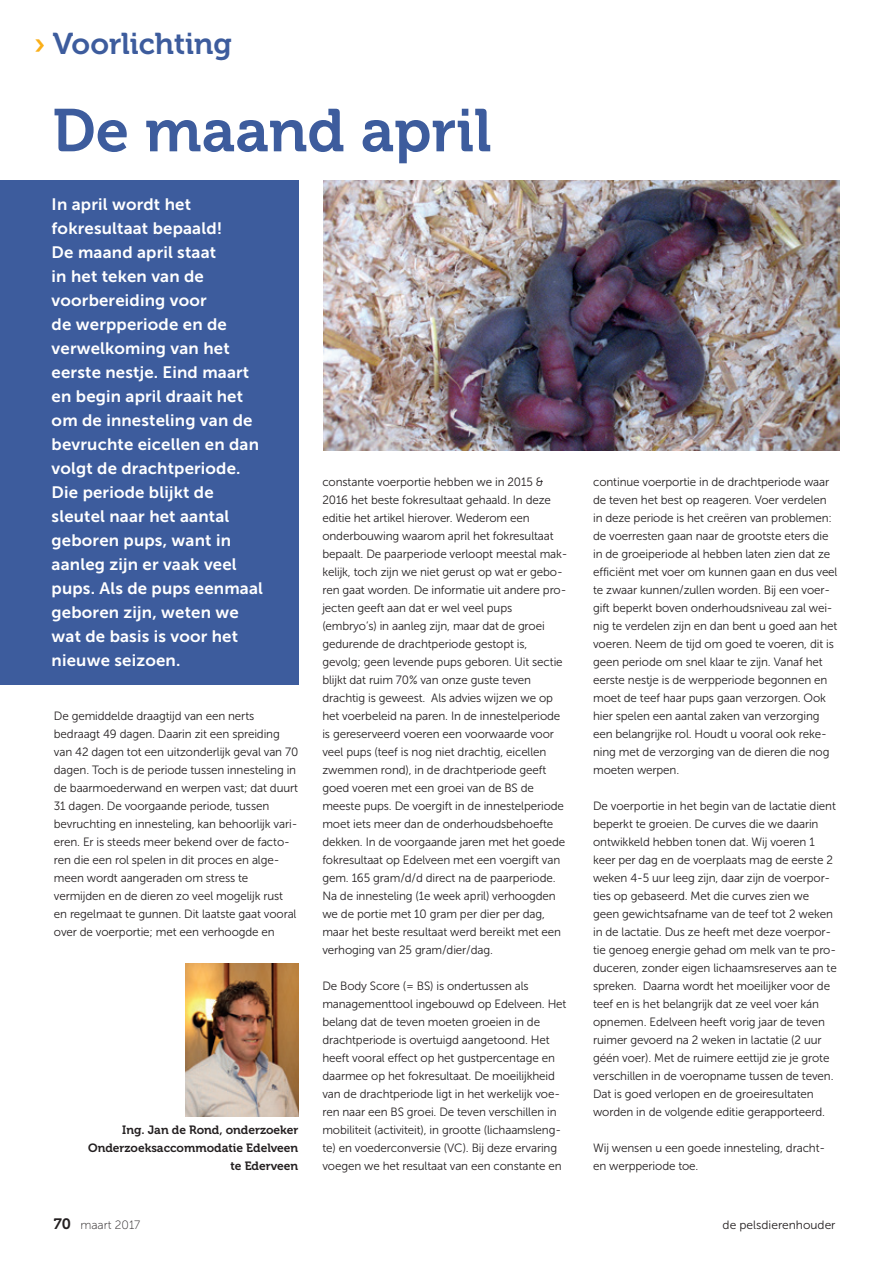
<style>
.page{position:relative;width:893px;height:1263px;background:#fff}
.page>*{position:absolute;margin:0;border:0;box-sizing:border-box;transform-origin:0 0}
.NFE_Hoofdkop_2{font:60px "Museo 700";color:#3d5c9d}
.NFE_pagina_onderwerp{font:30px "Museo 700";color:#3d5c9d}
.NFE_Intro_1{font:16.5px/24px "Museo Sans 700";letter-spacing:.01em;color:#fff}
.NFE_plat{font:12px/18px "Museo Sans 300";letter-spacing:-.01em;color:#231f20}
.NFE_naam_auteur{font:12px/18px "Museo 700";color:#231f20;text-align:right}
.t1{font:12px "Museo Sans 100";color:#231f20}
.s1{color:#faaf18}
.s2{font-family:"Museo 700";font-size:15px}
</style>
<div class="page">
<img style="left:186px;top:964px;width:112px;height:153px">
<div style="left:0;top:180px;width:298px;height:504px;background:#3d5c9d"></div>
<img style="left:324px;top:180px;width:516px;height:270px">
<p class="NFE_pagina_onderwerp" style="left:34px;top:27px;width:200px"><span class="s1">›</span> Voorlichting</p>
<p class="NFE_Hoofdkop_2" style="left:52px;top:97px;width:441px">De maand april</p>
<p class="NFE_Intro_1" style="left:52px;top:192px;width:213px">In april wordt het fokresultaat bepaald!<br>De maand april staat<br>in het teken van de voorbereiding voor<br>de werpperiode en de verwelkoming van het eerste nestje. Eind maart en begin april draait het om de innesteling van de bevruchte eicellen en dan volgt de drachtperiode.<br>Die periode blijkt de sleutel naar het aantal geboren pups, want in aanleg zijn er vaak veel pups. Als de pups eenmaal geboren zijn, weten we wat de basis is voor het nieuwe seizoen.</p>
<p class="NFE_plat" style="left:54px;top:707px;width:246px">De gemiddelde draagtijd van een nerts bedraagt 49 dagen. Daarin zit een spreiding van 42 dagen tot een uitzonderlijk geval van 70 dagen. Toch is de periode tussen innesteling in de baarmoederwand en werpen vast; dat duurt 31 dagen. De voorgaande periode, tussen bevruchting en innesteling, kan behoorlijk vari&shy;ëren. Er is steeds meer bekend over de facto&shy;ren die een rol spelen in dit proces en alge&shy;meen wordt aangeraden om stress te vermijden en de dieren zo veel mogelijk rust en regelmaat te gunnen. Dit laatste gaat vooral over de voerportie; met een verhoogde en</p>
<p class="NFE_naam_auteur" style="left:122px;top:1121px;width:178px">Ing. Jan de Rond, onderzoeker</p>
<p class="NFE_naam_auteur" style="left:88px;top:1139px;width:212px">Onderzoeksaccommodatie Edelveen te Ederveen</p>
<p class="NFE_plat" style="left:322px;top:473px;width:247px">constante voerportie hebben we in 2015 &amp; 2016 het beste fokresultaat gehaald. In deze editie het artikel hierover. Wederom een onderbouwing waarom april het fokresultaat bepaalt. De paarperiode verloopt meestal mak&shy;kelijk, toch zijn we niet gerust op wat er gebo&shy;ren gaat worden. De informatie uit andere pro&shy;jecten geeft aan dat er wel veel pups (embryo’s) in aanleg zijn, maar dat de groei gedurende de drachtperiode gestopt is, gevolg; geen levende pups geboren. Uit sectie blijkt dat ruim 70% van onze guste teven drachtig is geweest. Als advies wijzen we op het voerbeleid na paren. In de innestelperiode is gereserveerd voeren een voorwaarde voor veel pups (teef is nog niet drachtig, eicellen zwemmen rond), in de drachtperiode geeft goed voeren met een groei van de BS de meeste pups. De voergift in de innestelperiode moet iets meer dan de onderhoudsbehoefte dekken. In de voorgaande jaren met het goede fokresultaat op Edelveen met een voergift van gem. 165 gram/d/d direct na de paarperiode.<br>Na de innesteling (1e week april) verhoogden we de portie met 10 gram per dier per dag, maar het beste resultaat werd bereikt met een verhoging van 25 gram/dier/dag.</p>
<p class="NFE_plat" style="left:322px;top:977px;width:246px">De Body Score (= BS) is ondertussen als managementtool ingebouwd op Edelveen. Het belang dat de teven moeten groeien in de drachtperiode is overtuigd aangetoond. Het heeft vooral effect op het gustpercentage en daarmee op het fokresultaat. De moeilijkheid van de drachtperiode ligt in het werkelijk voe&shy;ren naar een BS groei. De teven verschillen in mobiliteit (activiteit), in grootte (lichaamsleng&shy;te) en voederconversie (VC). Bij deze ervaring voegen we het resultaat van een constante en</p>
<p class="NFE_plat" style="left:593px;top:473px;width:246px">continue voerportie in de drachtperiode waar de teven het best op reageren. Voer verdelen in deze periode is het creëren van problemen: de voerresten gaan naar de grootste eters die in de groeiperiode al hebben laten zien dat ze efficiënt met voer om kunnen gaan en dus veel te zwaar kunnen/zullen worden. Bij een voer&shy;gift beperkt boven onderhoudsniveau zal wei&shy;nig te verdelen zijn en dan bent u goed aan het voeren. Neem de tijd om goed te voeren, dit is geen periode om snel klaar te zijn. Vanaf het eerste nestje is de werpperiode begonnen en moet de teef haar pups gaan verzorgen. Ook hier spelen een aantal zaken van verzorging een belangrijke rol. Houdt u vooral ook reke&shy;ning met de verzorging van de dieren die nog moeten werpen.</p>
<p class="NFE_plat" style="left:593px;top:797px;width:245px">De voerportie in het begin van de lactatie dient beperkt te groeien. De curves die we daarin ontwikkeld hebben tonen dat. Wij voeren 1 keer per dag en de voerplaats mag de eerste 2 weken 4-5 uur leeg zijn, daar zijn de voerpor&shy;ties op gebaseerd. Met die curves zien we geen gewichtsafname van de teef tot 2 weken in de lactatie. Dus ze heeft met deze voerpor&shy;tie genoeg energie gehad om melk van te pro&shy;duceren, zonder eigen lichaamsreserves aan te spreken. Daarna wordt het moeilijker voor de teef en is het belangrijk dat ze veel voer kán opnemen. Edelveen heeft vorig jaar de teven ruimer gevoerd na 2 weken in lactatie (2 uur géén voer). Met de ruimere eettijd zie je grote verschillen in de voeropname tussen de teven.<br>Dat is goed verlopen en de groeiresultaten worden in de volgende editie gerapporteerd.</p>
<p class="NFE_plat" style="left:593px;top:1139px;width:234px">Wij wensen u een goede innesteling, dracht&shy;en werpperiode toe.</p>
<p class="t1" style="left:54px;top:1218px;width:88px"><span class="s2">70</span> maart 2017</p>
<p class="NFE_plat" style="left:723px;top:1216px;width:114px">de pelsdierenhouder</p>
</div>
